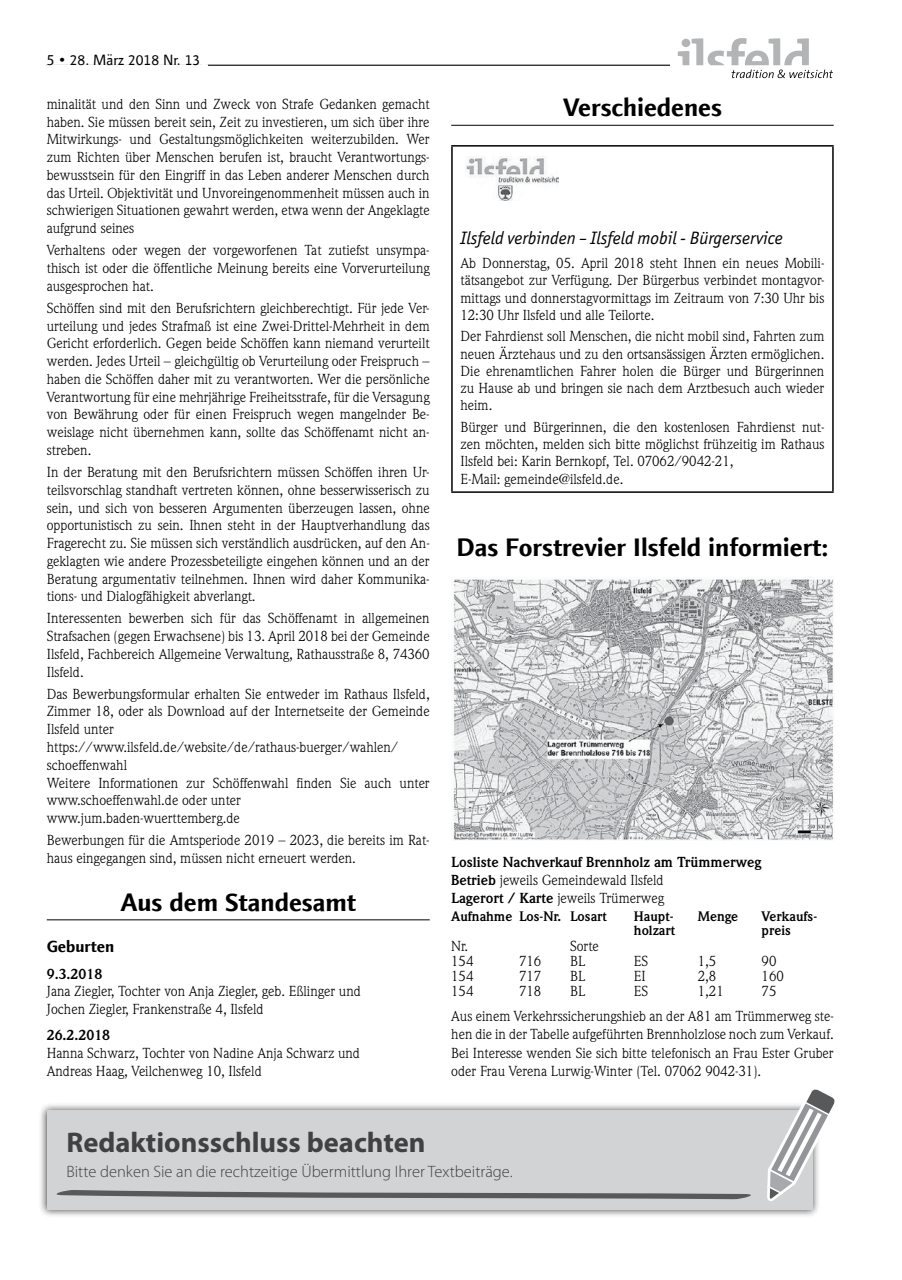
<style>
.page{position:relative;width:902px;height:1280px;background:#fff}
.page>*{position:absolute;margin:0;border:0;box-sizing:border-box;transform-origin:0 0}
.t1{font:700 28.5px "Myriad Pro";color:#414042}
.t2{font:700 25.5px "Linotype Finnegan";color:#000}
.t3{font:18px "Officina San ITC Book Ital OS";color:#000}
.t4{font:300 16.5px "Myriad Pro";color:#414042}
.t5{font:700 16.5px "Linotype Finnegan";color:#000}
.t6{font:15px "Linotype Finnegan";color:#000}
.t7{font:14.25px/17.7px "Weidemann";color:#000;text-align:justify}
.t8{font:700 14.25px/18.3px "Weidemann";color:#000}
.t9{font:700 13.5px/14.2px "Weidemann";color:#000}
.t10{font:9.75px/11.4px "The Sans Office";color:#000}
.s1{color:#fff}
.s2{font-weight:400}
</style>
<div class="page">
<hr style="left:47px;top:919px;width:382px;height:1px;background:#000">
<hr style="left:451px;top:125px;width:382px;height:1px;background:#000">
<hr style="left:451px;top:145px;width:382px;height:2px;background:#000">
<hr style="left:451px;top:147px;width:1px;height:344px;background:#000">
<hr style="left:832px;top:147px;width:1px;height:344px;background:#000">
<hr style="left:451px;top:491px;width:382px;height:2px;background:#000">
<img style="left:466px;top:156px;width:92px;height:44px">
<img style="left:453px;top:579px;width:381px;height:261px">
<svg style="left:46px;top:1089px;width:789px;height:127px"></svg>
<hr style="left:47px;top:65px;width:623px;height:1px;background:#000">
<div style="left:47px;top:64px;width:161px;height:5px;background:#fff"></div>
<svg style="left:677px;top:38px;width:156px;height:40px"></svg>
<p class="t6" style="left:47px;top:51px;width:163px">5 • 28. März 2018 Nr. 13<span class="s1">0</span></p>
<p class="t7" style="left:47px;top:95px;width:384px">minalität und den Sinn und Zweck von Strafe Gedanken gemacht haben. Sie müssen bereit sein, Zeit zu investieren, um sich über ihre Mitwirkungs- und Gestaltungsmöglichkeiten weiterzubilden. Wer zum Richten über Menschen berufen ist, braucht Verantwortungs&shy;bewusstsein für den Eingriff in das Leben anderer Menschen durch das Urteil. Objektivität und Unvoreingenommenheit müssen auch in schwierigen Situationen gewahrt werden, etwa wenn der Angeklagte aufgrund seines</p>
<p class="t7" style="left:47px;top:241px;width:384px">Verhaltens oder wegen der vorgeworfenen Tat zutiefst unsympa&shy;thisch ist oder die öffentliche Meinung bereits eine Vorverurteilung ausgesprochen hat.</p>
<p class="t7" style="left:47px;top:299px;width:384px">Schöffen sind mit den Berufsrichtern gleichberechtigt. Für jede Ver&shy;urteilung und jedes Strafmaß ist eine Zwei-Drittel-Mehrheit in dem Gericht erforderlich. Gegen beide Schöffen kann niemand verurteilt werden. Jedes Urteil – gleichgültig ob Verurteilung oder Freispruch – haben die Schöffen daher mit zu verantworten. Wer die persönliche Verantwortung für eine mehrjährige Freiheitsstrafe, für die Versagung von Bewährung oder für einen Freispruch wegen mangelnder Be&shy;weislage nicht übernehmen kann, sollte das Schöffenamt nicht an&shy;streben.</p>
<p class="t7" style="left:47px;top:463px;width:384px">In der Beratung mit den Berufsrichtern müssen Schöffen ihren Ur&shy;teilsvorschlag standhaft vertreten können, ohne besserwisserisch zu sein, und sich von besseren Argumenten überzeugen lassen, ohne opportunistisch zu sein. Ihnen steht in der Hauptverhandlung das Fragerecht zu. Sie müssen sich verständlich ausdrücken, auf den An&shy;geklagten wie andere Prozessbeteiligte eingehen können und an der Beratung argumentativ teilnehmen. Ihnen wird daher Kommunika&shy;tions- und Dialogfähigkeit abverlangt.</p>
<p class="t7" style="left:47px;top:609px;width:384px">Interessenten bewerben sich für das Schöffenamt in allgemeinen Strafsachen (gegen Erwachsene) bis 13. April 2018 bei der Gemeinde Ilsfeld, Fachbereich Allgemeine Verwaltung, Rathausstraße 8, 74360<br>Ilsfeld.</p>
<p class="t7" style="left:47px;top:685px;width:384px;text-align:left">Das Bewerbungsformular erhalten Sie entweder im Rathaus Ilsfeld, Zimmer 18, oder als Download auf der Internetseite der Gemeinde Ilsfeld unter https://www.ilsfeld.de/website/de/rathaus-buerger/wahlen/ schoeffenwahl<br>Weitere Informationen zur Schöffenwahl finden Sie auch unter www.schoeffenwahl.de oder unter www.jum.baden-wuerttemberg.de</p>
<p class="t7" style="left:47px;top:831px;width:384px">Bewerbungen für die Amtsperiode 2019 – 2023, die bereits im Rat&shy;haus eingegangen sind, müssen nicht erneuert werden.</p>
<h2 class="t2" style="left:120px;top:887px;width:237px">Aus dem Standesamt</h2>
<p class="t5" style="left:47px;top:937px;width:69px">Geburten</p>
<p class="t8" style="left:47px;top:965px;width:57px">9.3.2018</p>
<p class="t7" style="left:47px;top:982px;width:315px">Jana Ziegler, Tochter von Anja Ziegler, geb. Eßlinger und<br>Jochen Ziegler, Frankenstraße 4, Ilsfeld</p>
<p class="t8" style="left:47px;top:1026px;width:65px">26.2.2018</p>
<p class="t7" style="left:47px;top:1044px;width:315px">Hanna Schwarz, Tochter von Nadine Anja Schwarz und<br>Andreas Haag, Veilchenweg 10, Ilsfeld</p>
<h2 class="t2" style="left:563px;top:93px;width:160px">Verschiedenes</h2>
<p class="t3" style="left:460px;top:228px;width:324px">Ilsfeld verbinden – Ilsfeld mobil - Bürgerservice</p>
<p class="t7" style="left:460px;top:254px;width:365px;line-height:17.2px">Ab Donnerstag, 05. April 2018 steht Ihnen ein neues Mobili&shy;tätsangebot zur Verfügung. Der Bürgerbus verbindet montagvor&shy;mittags und donnerstagvormittags im Zeitraum von 7:30 Uhr bis 12:30 Uhr Ilsfeld und alle Teilorte.</p>
<p class="t7" style="left:460px;top:328px;width:365px;line-height:17.2px">Der Fahrdienst soll Menschen, die nicht mobil sind, Fahrten zum neuen Ärztehaus und zu den ortsansässigen Ärzten ermöglichen.<br>Die ehrenamtlichen Fahrer holen die Bürger und Bürgerinnen zu Hause ab und bringen sie nach dem Arztbesuch auch wieder heim.</p>
<p class="t7" style="left:460px;top:418px;width:365px;line-height:17.2px;text-align:left">Bürger und Bürgerinnen, die den kostenlosen Fahrdienst nut&shy;zen möchten, melden sich bitte möglichst frühzeitig im Rathaus Ilsfeld bei: Karin Bernkopf, Tel. 07062/9042-21,<br>E-Mail: gemeinde@ilsfeld.de.</p>
<p class="t10" style="left:451px;top:233px;width:341px">Ab Donnerstag, 05. April 2018 steht Ihnen ein neues Mobilitätsangebot zur</p>
<p class="t10" style="left:451px;top:256px;width:318px">vormittags im Zeitraum von 7:30 Uhr bis 12:30 Uhr Ilsfeld und alle Teilorte.</p>
<p class="t10" style="left:451px;top:278px;width:341px">Der Fahrdienst soll Menschen, die nicht mobil sind, Fahrten zum neuen<br>Ärztehaus und zu den ortsansässigen Ärzten ermöglichen. Die ehrenamtlichen</p>
<p class="t10" style="left:451px;top:313px;width:150px">dem Arztbesuch auch wieder heim.</p>
<p class="t10" style="left:451px;top:335px;width:341px">Bürger und Bürgerinnen, die den kostenlosen Fahrdienst nutzen möchten, melden sich bitte möglichst frühzeitig im Rathaus Ilsfeld bei: Karin Bernkopf,</p>
<h2 class="t2" style="left:456px;top:533px;width:373px">Das Forstrevier Ilsfeld informiert:</h2>
<p class="t8" style="left:451px;top:853px;width:311px">Losliste Nachverkauf Brennholz am Trümmerweg<br>Betrieb <span class="s2">jeweils Gemeindewald Ilsfeld<br></span>Lagerort / Karte <span class="s2">jeweils Trümerweg</span></p>
<p class="t9" style="left:451px;top:909px;width:157px">Aufnahme Los-Nr. Losart</p>
<p class="t9" style="left:634px;top:909px;width:43px">Haupt&shy;holzart</p>
<p class="t9" style="left:697px;top:909px;width:42px">Menge</p>
<p class="t9" style="left:761px;top:909px;width:57px">Verkaufs&shy;preis</p>
<p class="t7" style="left:451px;top:937px;width:18px">Nr.</p>
<p class="t7" style="left:570px;top:937px;width:30px">Sorte</p>
<p class="t7" style="left:451px;top:952px;width:24px">154</p>
<p class="t7" style="left:519px;top:952px;width:24px">716</p>
<p class="t7" style="left:570px;top:952px;width:17px">BL</p>
<p class="t7" style="left:634px;top:952px;width:16px">ES</p>
<p class="t7" style="left:697px;top:952px;width:20px">1,5</p>
<p class="t7" style="left:761px;top:952px;width:16px">90</p>
<p class="t7" style="left:451px;top:967px;width:24px">154</p>
<p class="t7" style="left:519px;top:967px;width:24px">717</p>
<p class="t7" style="left:570px;top:967px;width:17px">BL</p>
<p class="t7" style="left:634px;top:967px;width:13px">EI</p>
<p class="t7" style="left:697px;top:967px;width:20px">2,8</p>
<p class="t7" style="left:761px;top:967px;width:24px">160</p>
<p class="t7" style="left:451px;top:982px;width:24px">154</p>
<p class="t7" style="left:519px;top:982px;width:24px">718</p>
<p class="t7" style="left:570px;top:982px;width:17px">BL</p>
<p class="t7" style="left:634px;top:982px;width:16px">ES</p>
<p class="t7" style="left:697px;top:982px;width:27px">1,21</p>
<p class="t7" style="left:451px;top:979px;width:384px;line-height:24.8px;text-indent:310px">75<br>Aus einem Verkehrssicherungshieb an der A81 am Trümmerweg ste-</p>
<p class="t7" style="left:451px;top:1025px;width:384px;line-height:18.3px">hen die in der Tabelle aufgeführten Brennholzlose noch zum Verkauf.<br>Bei Interesse wenden Sie sich bitte telefonisch an Frau Ester Gruber oder Frau Verena Lurwig-Winter (Tel. 07062 9042-31).</p>
<h1 class="t1" style="left:66px;top:1123px;width:360px">Redaktionsschluss beachten</h1>
<p class="t4" style="left:66px;top:1162px;width:447px">Bitte denken Sie an die rechtzeitige Übermittlung Ihrer Textbeiträge.</p>
</div>
